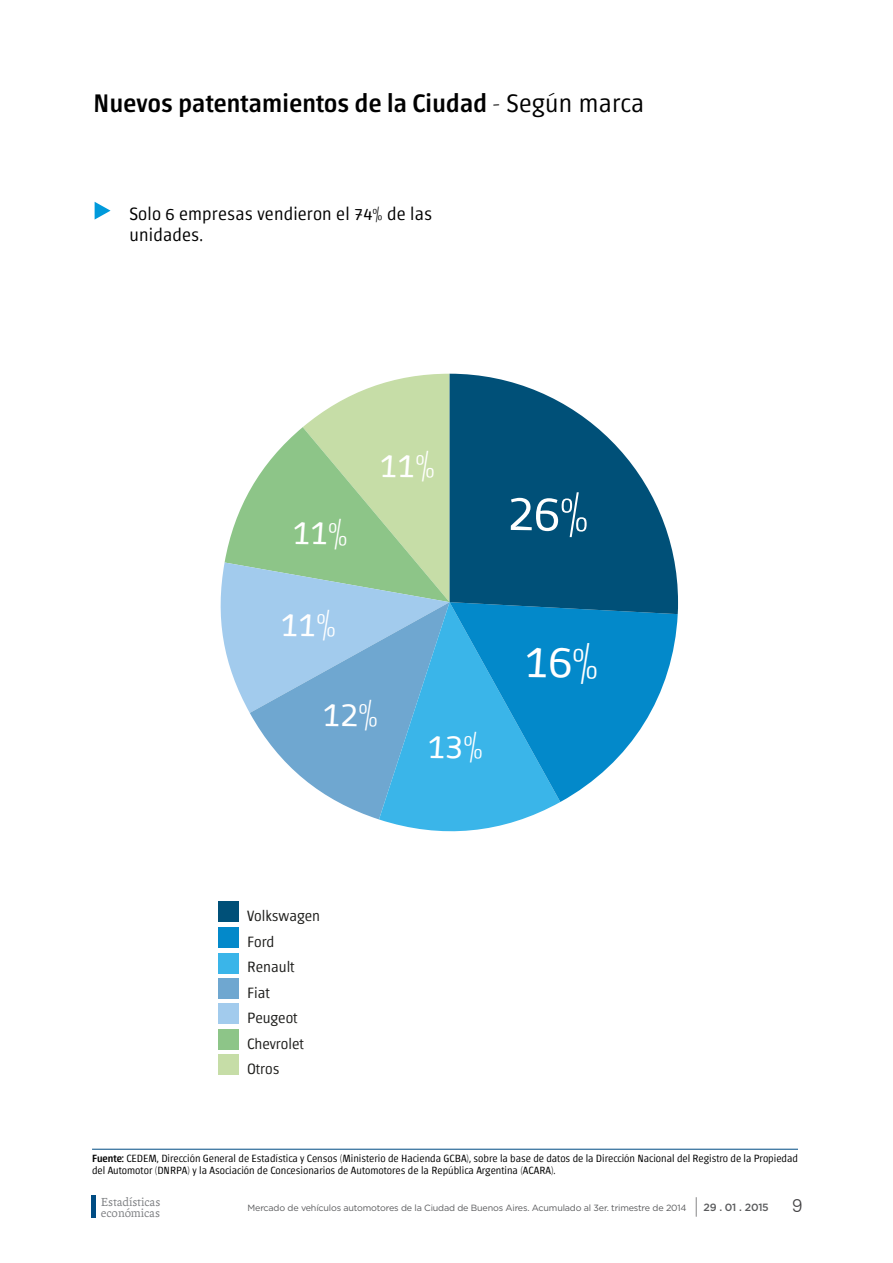
<style>
.page{position:relative;width:893px;height:1263px;background:#fff}
.page>*{position:absolute;margin:0;border:0;box-sizing:border-box;transform-origin:0 0}
.t1{font:500 25.5px "Chaco";letter-spacing:.01em;color:#000}
.t2{font:300 18px/21.6px "Chaco";letter-spacing:.01em;color:#000}
.t3{font:300 18px "Zurich BT";color:#414042}
.t4{font:300 15px/25.5px "Chaco";color:#1d1d1b}
.t5{font:12.6px/10.8px "Andralis ND Os F";color:#808285}
.t6{font:300 10.5px/12px "Chaco";color:#000}
.t7{font:500 10.5px "Gotham";letter-spacing:-.02em;color:#5a5b5d}
.t8{font:9px "Gotham";letter-spacing:-.02em;color:#5a5b5d}
.s1{font-weight:300}
.s2{font-weight:500}
.s3{font-weight:400;font-size:21px}
</style>
<div class="page">
<hr style="left:92px;top:1149px;width:706px;height:1px;background:#004c83">
<div style="left:218px;top:901px;width:20px;height:20px;background:#005078"></div>
<div style="left:218px;top:927px;width:20px;height:20px;background:#0389ca"></div>
<div style="left:218px;top:953px;width:20px;height:20px;background:#3ab5e9"></div>
<div style="left:218px;top:978px;width:20px;height:21px;background:#6fa7d0"></div>
<div style="left:218px;top:1004px;width:20px;height:20px;background:#a2cbed"></div>
<div style="left:218px;top:1029px;width:20px;height:21px;background:#8dc588"></div>
<div style="left:218px;top:1055px;width:20px;height:20px;background:#c6dda7"></div>
<svg style="left:597px;top:614px;width:81px;height:163px;fill:#0389ca"></svg>
<svg style="left:597px;top:427px;width:81px;height:187px;fill:#005078"></svg>
<div style="left:91px;top:1195px;width:5px;height:23px;background:#004c83"></div>
<svg style="left:220px;top:374px;width:377px;height:458px"></svg>
<h1 class="t1" style="left:94px;top:91px;width:552px">Nuevos patentamientos de la Ciudad <span class="s1">- Según marca</span></h1>
<h2 class="t2" style="left:129px;top:203px;width:304px">Solo 6 empresas vendieron el 74% de las unidades.</h2>
<h3 class="t4" style="left:247px;top:904px;width:75px">Volkswagen<br>Ford<br>Renault<br>Fiat<br>Peugeot<br>Chevrolet<br>Otros</h3>
<p class="t6" style="left:92px;top:1153px;width:707px"><span class="s2">Fuente:</span> CEDEM, Dirección General de Estadística y Censos (Ministerio de Hacienda GCBA), sobre la base de datos de la Dirección Nacional del Registro de la Propiedad del Automotor (DNRPA) y la Asociación de Concesionarios de Automotores de la República Argentina (ACARA).</p>
<p class="t5" style="left:101px;top:1196px;width:61px">Estadísticas económicas</p>
<p class="t8" style="left:248px;top:1202px;width:440px">Mercado de vehículos automotores de la Ciudad de Buenos Aires. Acumulado al 3er. trimestre de 2014</p>
<p class="t7" style="left:695px;top:1200px;width:76px"><span class="s3">|</span> 29 . 01 . 2015</p>
<h2 class="t3" style="left:792px;top:1194px;width:11px">9</h2>
</div>
